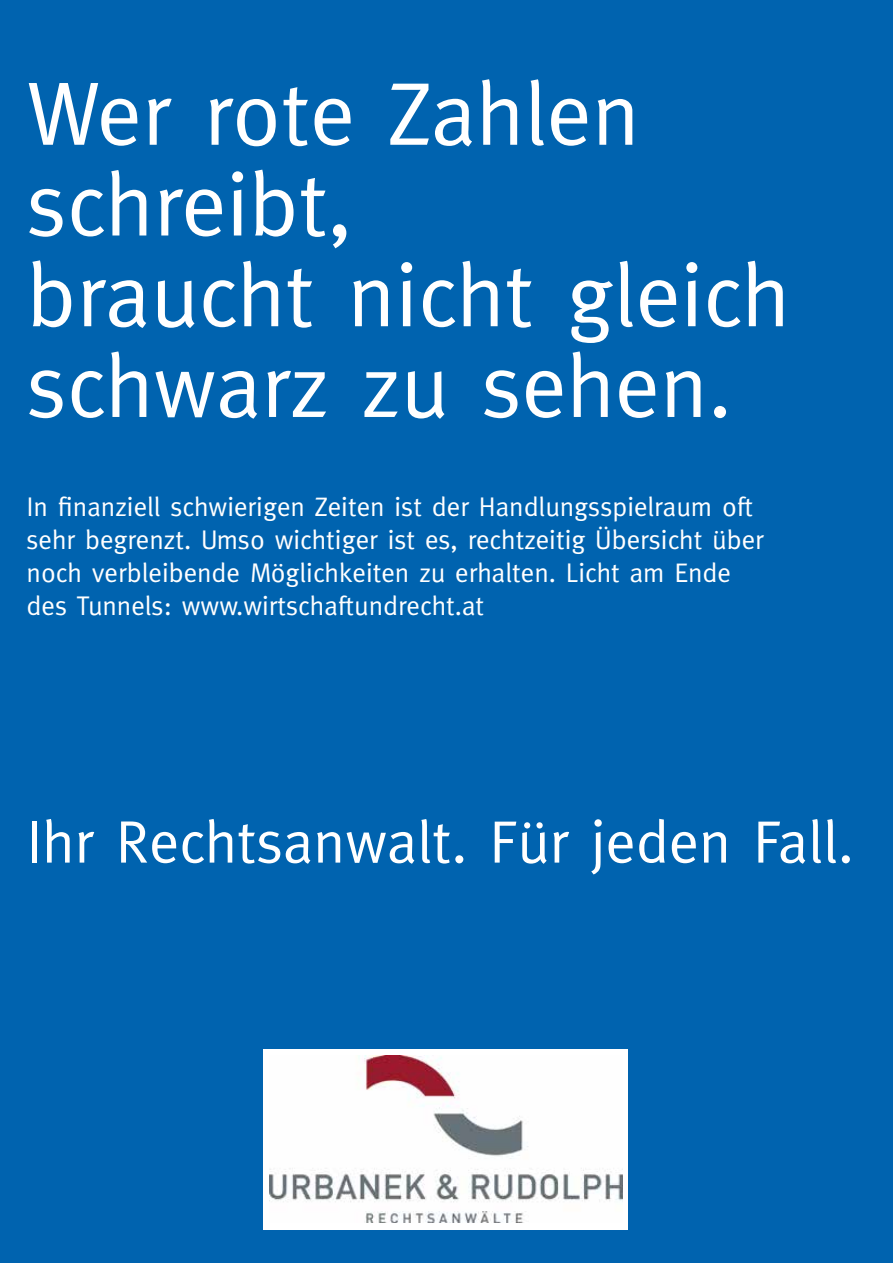
<style>
.page{position:relative;width:893px;height:1263px;background:#0063af}
.page>*{position:absolute;margin:0;border:0;box-sizing:border-box;transform-origin:0 0}
.t1{font:90px/90.8px "Meta";color:#fff}
.t2{font:60px "Meta";color:#fff}
.t3{font:27px/33px "Meta";color:#fff}
</style>
<div class="page">
<div style="left:263px;top:1050px;width:365px;height:180px;background:#fff"></div>
<img style="left:270px;top:1056px;width:352px;height:167px">
<h1 class="t1" style="left:27px;top:67px;width:765px">Wer rote Zahlen schreibt,<br>braucht nicht gleich schwarz zu sehen.</h1>
<p class="t3" style="left:27px;top:490px;width:739px">In finanziell schwierigen Zeiten ist der Handlungsspielraum oft sehr begrenzt. Umso wichtiger ist es, rechtzeitig Übersicht über noch verbleibende Möglichkeiten zu erhalten. Licht am Ende des Tunnels: www.wirtschaftundrecht.at</p>
<h2 class="t2" style="left:27px;top:807px;width:829px">Ihr Rechtsanwalt. Für jeden Fall.</h2>
</div>
